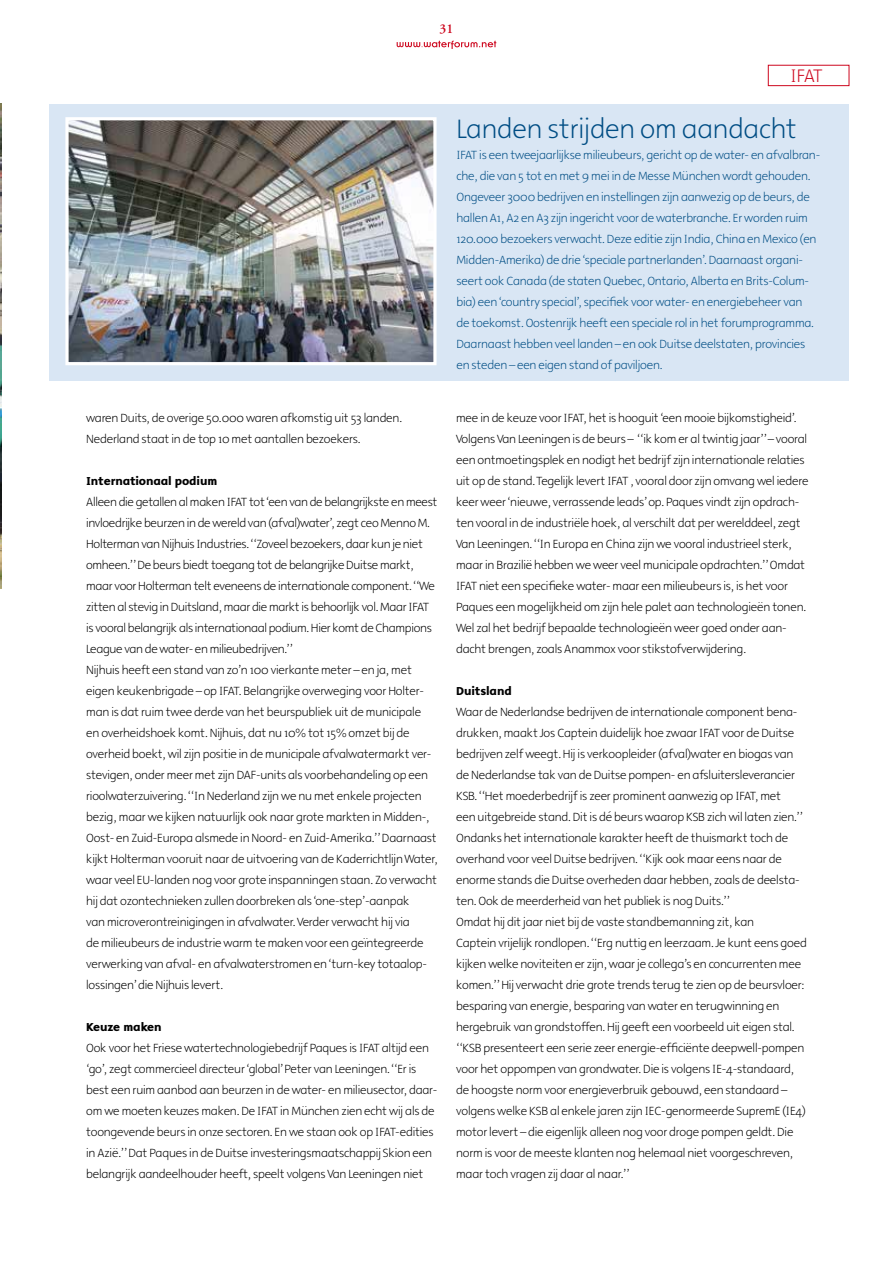
<style>
.page{position:relative;width:893px;height:1263px;background:#fff}
.page>*{position:absolute;margin:0;border:0;box-sizing:border-box;transform-origin:0 0}
.t1{font:300 26.7px "Malcom";color:#004d84}
.t2{font:300 18.15px "Malcom";color:#cd071e}
.t3{font:600 13.5px "Adobe Garamond";color:#cd071e}
.t4{font:300 11.85px/21px "Malcom";letter-spacing:-.01em;color:#000}
.t5{font:300 11.85px/21px "Malcom";letter-spacing:-.01em;color:#004d84}
.t6{font:700 11.85px "Malcom";letter-spacing:-.01em;color:#000}
</style>
<div class="page">
<svg style="left:397px;top:41px;width:99px;height:8px"></svg>
<div style="left:50px;top:104px;width:799px;height:277px;background:#d9e6f4"></div>
<img style="left:0;top:103px;width:1px;height:486px">
<div style="left:768px;top:65px;width:81px;height:21px;border:1px solid #cd071e"></div>
<img style="left:69px;top:121px;width:364px;height:240px">
<div style="left:65px;top:117px;width:372px;height:248px;border:3px solid #fff"></div>
<p class="t3" style="left:440px;top:21px;width:15px">31</p>
<h2 class="t2" style="left:790px;top:64px;width:34px">I FAT</h2>
<p class="t4" style="left:86px;top:407px;width:318px">waren Duits, de overige 50.000 waren afkomstig uit 53 landen.<br>Nederland staat in de top 10 met aantallen bezoekers.</p>
<p class="t6" style="left:86px;top:472px;width:133px">Internationaal podium</p>
<p class="t4" style="left:86px;top:491px;width:354px">Alleen die getallen al maken I FAT tot ‘een van de belangrijkste en meest invloedrijke beurzen in de wereld van (afval)water’, zegt ceo Menno M.<br>Holterman van Nijhuis I ndustries. “Zoveel bezoekers, daar kun je niet omheen.” De beurs biedt toegang tot de belangrijke Duitse markt, maar voor Holterman telt eveneens de internationale component. “We zitten al stevig in Duitsland, maar die markt is behoorlijk vol. Maar I FAT is vooral belangrijk als internationaal podium. Hier komt de Champions League van de water- en milieubedrijven.”<br>Nijhuis heeft een stand van zo’n 100 vierkante meter – en ja, met eigen keukenbrigade – op I FAT. Belangrijke overweging voor Holter&shy;man is dat ruim twee derde van het beurspubliek uit de municipale<br>en overheidshoek komt. Nijhuis, dat nu 10% tot 15% omzet bij de overheid boekt, wil zijn positie in de municipale afvalwatermarkt ver&shy;stevigen, onder meer met zijn DAF-units als voorbehandeling op een rioolwaterzuivering. “I n Nederland zijn we nu met enkele projecten bezig, maar we kijken natuurlijk ook naar grote markten in Midden-, Oost- en Zuid-Europa alsmede in Noord- en Zuid-Amerika.” Daarnaast kijkt Holterman vooruit naar de uitvoering van de Kaderrichtlijn Water, waar veel EU-landen nog voor grote inspanningen staan. Zo verwacht hij dat ozontechnieken zullen doorbreken als ‘one-step’-aanpak<br>van microverontreinigingen in afvalwater. Verder verwacht hij via<br>de milieubeurs de industrie warm te maken voor een geïntegreerde verwerking van afval- en afvalwaterstromen en ‘turn-key totaalop&shy;lossingen’ die Nijhuis levert.</p>
<p class="t6" style="left:86px;top:1018px;width:77px">Keuze maken</p>
<p class="t4" style="left:86px;top:1037px;width:353px">Ook voor het Friese watertechnologiebedrijf Paques is I FAT altijd een ‘go’, zegt commercieel directeur ‘global’ Peter van Leeningen. “Er is best een ruim aanbod aan beurzen in de water- en milieusector, daar&shy;om we moeten keuzes maken. De I FAT in München zien echt wij als de toongevende beurs in onze sectoren. En we staan ook op I FAT-edities in Azië.” Dat Paques in de Duitse investeringsmaatschappij Skion een belangrijk aandeelhouder heeft, speelt volgens Van Leeningen niet</p>
<h1 class="t1" style="left:456px;top:111px;width:342px">Landen strijden om aandacht</h1>
<p class="t5" style="left:456px;top:144px;width:365px">I FAT is een tweejaarlijkse milieubeurs, gericht op de water- en afvalbran&shy;che, die van 5 tot en met 9 mei in de Messe München wordt gehouden.<br>Ongeveer 3000 bedrijven en instellingen zijn aanwezig op de beurs, de hallen A1, A2 en A3 zijn ingericht voor de waterbranche. Er worden ruim 120.000 bezoekers verwacht. Deze editie zijn I ndia, China en Mexico (en Midden-Amerika) de drie ‘speciale partnerlanden’. Daarnaast organi&shy;seert ook Canada (de staten Quebec, Ontario, Alberta en Brits-Colum&shy;bia) een ‘country special’, specifiek voor water- en energiebeheer van<br>de toekomst. Oostenrijk heeft een speciale rol in het forumprogramma.<br>Daarnaast hebben veel landen – en ook Duitse deelstaten, provincies en steden – een eigen stand of paviljoen.</p>
<p class="t4" style="left:456px;top:407px;width:354px">mee in de keuze voor I FAT, het is hooguit ‘een mooie bijkomstigheid’.<br>Volgens Van Leeningen is de beurs – “ik kom er al twintig jaar” – vooral een ontmoetingsplek en nodigt het bedrijf zijn internationale relaties uit op de stand. Tegelijk levert I FAT , vooral door zijn omvang wel iedere keer weer ‘nieuwe, verrassende leads’ op. Paques vindt zijn opdrach&shy;ten vooral in de industriële hoek, al verschilt dat per werelddeel, zegt Van Leeningen. “I n Europa en China zijn we vooral industrieel sterk, maar in Brazilië hebben we weer veel municipale opdrachten.” Omdat I FAT niet een specifieke water- maar een milieubeurs is, is het voor Paques een mogelijkheid om zijn hele palet aan technologieën tonen.<br>Wel zal het bedrijf bepaalde technologieën weer goed onder aan&shy;dacht brengen, zoals Anammox voor stikstofverwijdering.</p>
<p class="t6" style="left:456px;top:682px;width:57px">Duitsland</p>
<p class="t4" style="left:456px;top:701px;width:352px">Waar de Nederlandse bedrijven de internationale component bena&shy;drukken, maakt Jos Captein duidelijk hoe zwaar I FAT voor de Duitse bedrijven zelf weegt. Hij is verkoopleider (afval)water en biogas van de Nederlandse tak van de Duitse pompen- en afsluitersleverancier KSB. “Het moederbedrijf is zeer prominent aanwezig op I FAT, met<br>een uitgebreide stand. Dit is dé beurs waarop KSB zich wil laten zien.” Ondanks het internationale karakter heeft de thuismarkt toch de overhand voor veel Duitse bedrijven. “Kijk ook maar eens naar de enorme stands die Duitse overheden daar hebben, zoals de deelsta&shy;ten. Ook de meerderheid van het publiek is nog Duits.”<br>Omdat hij dit jaar niet bij de vaste standbemanning zit, kan<br>Captein vrijelijk rondlopen. “Erg nuttig en leerzaam. Je kunt eens goed kijken welke noviteiten er zijn, waar je collega’s en concurrenten mee komen.” Hij verwacht drie grote trends terug te zien op de beursvloer: besparing van energie, besparing van water en terugwinning en hergebruik van grondstoffen. Hij geeft een voorbeeld uit eigen stal. “KSB presenteert een serie zeer energie-efficiënte deepwell-pompen voor het oppompen van grondwater. Die is volgens I E-4-standaard, de hoogste norm voor energieverbruik gebouwd, een standaard – volgens welke KSB al enkele jaren zijn I EC-genormeerde SupremE (I E4) motor levert – die eigenlijk alleen nog voor droge pompen geldt. Die norm is voor de meeste klanten nog helemaal niet voorgeschreven, maar toch vragen zij daar al naar.”</p>
</div>
